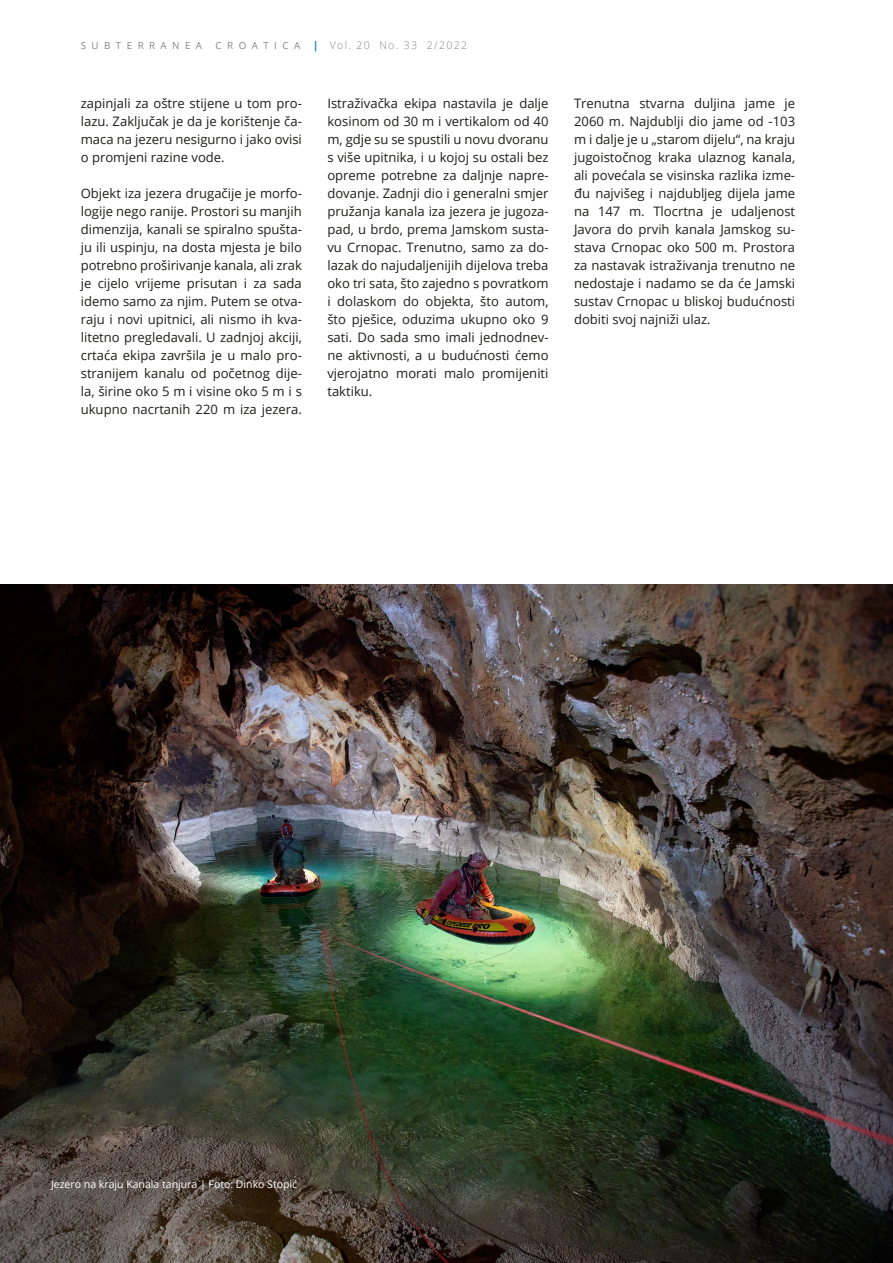
<style>
.page{position:relative;width:893px;height:1263px;background:#fff}
.page>*{position:absolute;margin:0;border:0;box-sizing:border-box;transform-origin:0 0}
.t1{font:13.05px/18px "Open Sans";color:#1d1d1b;text-align:justify}
.t2{font:10.5px "Open Sans";color:#fff}
.t3{font:300 10.5px "Open Sans";letter-spacing:.13em;color:#878787}
.t4{font:9.75px "Open Sans";letter-spacing:.56em;color:#878787}
.s1{font-weight:400;font-size:9.75px}
.s2{font-weight:700;color:#0086be}
</style>
<div class="page">
<img style="left:0;top:585px;width:893px;height:678px">
<p class="t4" style="left:81px;top:39px;width:123px">SUBTERRANEA</p>
<p class="t3" style="left:216px;top:38px;width:253px"><span class="s1">C R O A T I C A</span> <span class="s2">|</span> Vol. 20 No. 33 2/2022</p>
<p class="t1" style="left:81px;top:94px;width:223px">zapinjali za oštre stijene u tom pro&shy;lazu. Zaključak je da je korištenje ča&shy;maca na jezeru nesigurno i jako ovisi o promjeni razine vode.</p>
<p class="t1" style="left:81px;top:184px;width:223px">Objekt iza jezera drugačije je morfo&shy;logije nego ranije. Prostori su manjih dimenzija, kanali se spiralno spušta&shy;ju ili uspinju, na dosta mjesta je bilo potrebno proširivanje kanala, ali zrak je cijelo vrijeme prisutan i za sada idemo samo za njim. Putem se otva&shy;raju i novi upitnici, ali nismo ih kva&shy;litetno pregledavali. U zadnjoj akciji, crtaća ekipa završila je u malo pro&shy;stranijem kanalu od početnog dije&shy;la, širine oko 5 m i visine oko 5 m i s ukupno nacrtanih 220 m iza jezera.</p>
<p class="t1" style="left:327px;top:94px;width:223px">Istraživačka ekipa nastavila je dalje kosinom od 30 m i vertikalom od 40 m, gdje su se spustili u novu dvoranu s više upitnika, i u kojoj su ostali bez opreme potrebne za daljnje napre&shy;dovanje. Zadnji dio i generalni smjer pružanja kanala iza jezera je jugoza&shy;pad, u brdo, prema Jamskom susta&shy;vu Crnopac. Trenutno, samo za do&shy;lazak do najudaljenijih dijelova treba oko tri sata, što zajedno s povratkom i dolaskom do objekta, što autom, što pješice, oduzima ukupno oko 9 sati. Do sada smo imali jednodnev&shy;ne aktivnosti, a u budućnosti ćemo vjerojatno morati malo promijeniti taktiku.</p>
<p class="t1" style="left:574px;top:94px;width:223px">Trenutna stvarna duljina jame je 2060 m. Najdublji dio jame od -103 m i dalje je u „starom dijelu“, na kraju jugoistočnog kraka ulaznog kanala, ali povećala se visinska razlika izme&shy;đu najvišeg i najdubljeg dijela jame na 147 m. Tlocrtna je udaljenost Javora do prvih kanala Jamskog su&shy;stava Crnopac oko 500 m. Prostora za nastavak istraživanja trenutno ne nedostaje i nadamo se da će Jamski sustav Crnopac u bliskoj budućnosti dobiti svoj najniži ulaz.</p>
<p class="t2" style="left:51px;top:1177px;width:248px">Jezero na kraju Kanala tanjura | Foto: Dinko Stopić</p>
</div>
